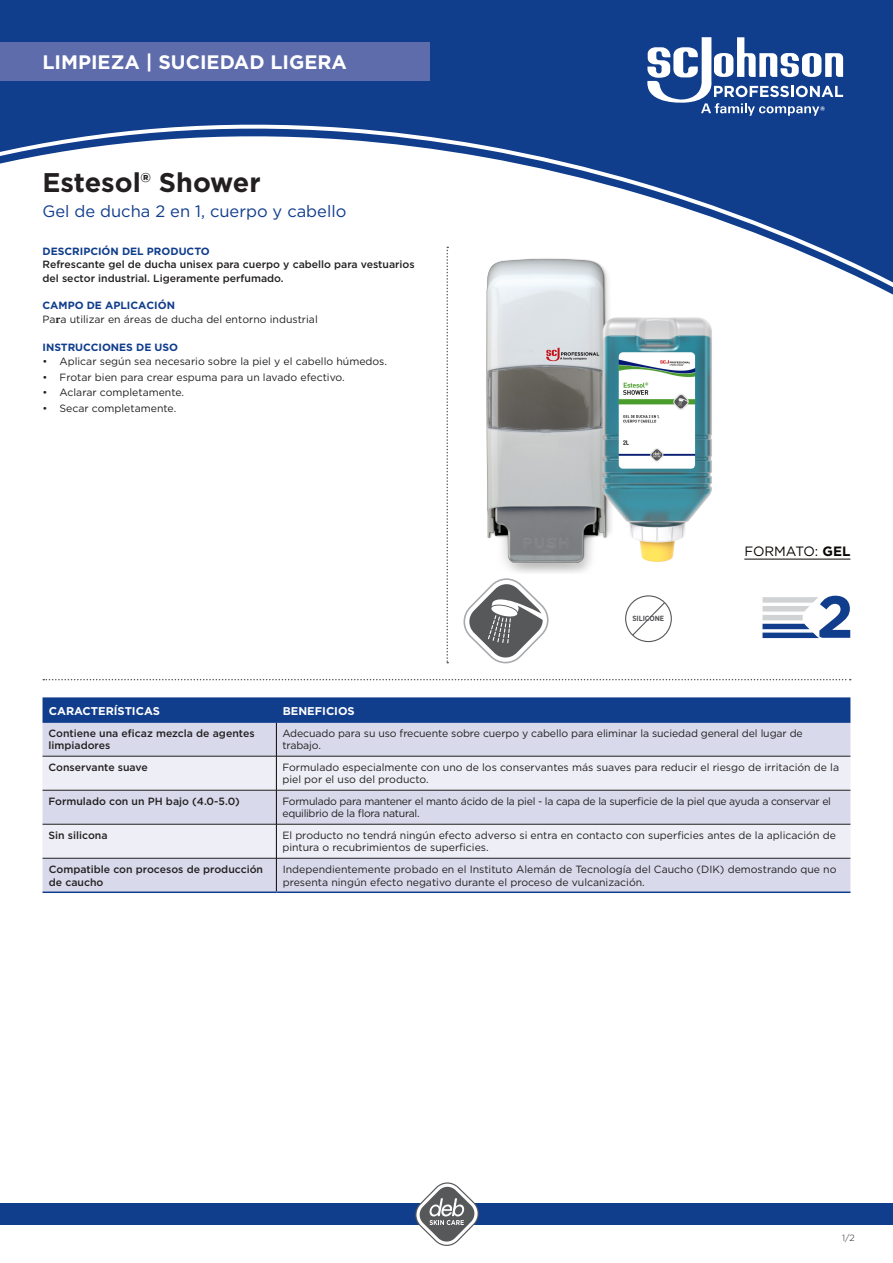
<style>
.page{position:relative;width:893px;height:1263px;background:#fff}
.page>*{position:absolute;margin:0;border:0;box-sizing:border-box;transform-origin:0 0}
.t1{font:700 59.25px "Gotham";color:#103d8c}
.t2{font:700 27px "Gotham";color:#231f20}
.t3{font:700 19.5px "Gotham";color:#fff}
.t4{font:16.5px "Gotham";color:#103d8c}
.t5{font:13.5px "Gotham";letter-spacing:-.01em;color:#0a0604}
.t6{font:700 11.25px "Gotham";color:#fff}
.t7{font:10.5px/12.8px "Gotham";color:#231f20}
.t8{font:500 10.5px/12.8px "Gotham";color:#231f20}
.t9{font:10.5px/12.8px "Gotham";letter-spacing:-.025em;color:#231f20}
.t10{font:700 10.5px "Gotham";color:#103d8c}
.t11{font:300 9px "Gotham";color:#231f20}
.t12{font:700 7.5px "Gotham Narrow";color:#57585a}
.s1{font-weight:700;color:#103d8c}
.s2{font-family:"Minion Pro";font-weight:700;font-size:12px}
.s3{font-weight:700}
</style>
<div class="page">
<div style="left:0;top:0;width:893px;height:295px;background:#103d8c"></div>
<svg style="left:0;top:119px;width:893px;height:175px"></svg>
<div style="left:0;top:1203px;width:893px;height:22px;background:#103d8c"></div>
<svg style="left:415px;top:1182px;width:64px;height:64px"></svg>
<div style="left:0;top:43px;width:429px;height:38px;background:#5f6cab"></div>
<svg style="left:647px;top:37px;width:196px;height:79px"></svg>
<svg style="left:446px;top:247px;width:2px;height:416px"></svg>
<svg style="left:43px;top:679px;width:808px;height:1px"></svg>
<img style="left:463px;top:244px;width:191px;height:329px">
<svg style="left:43px;top:697px;width:807px;height:26px;background:#14408e"></svg>
<div style="left:43px;top:723px;width:807px;height:168px;background:#d8daeb"></div>
<svg style="left:43px;top:757px;width:807px;height:101px;background:#e4e5f0"></svg>
<hr style="left:43px;top:790px;width:233px;height:1px;background:#231f20">
<hr style="left:277px;top:790px;width:573px;height:1px;background:#231f20">
<hr style="left:43px;top:824px;width:233px;height:1px;background:#231f20">
<hr style="left:277px;top:824px;width:573px;height:1px;background:#231f20">
<hr style="left:43px;top:858px;width:233px;height:1px;background:#231f20">
<hr style="left:277px;top:858px;width:573px;height:1px;background:#231f20">
<hr style="left:43px;top:756px;width:233px;height:1px;background:#231f20">
<hr style="left:277px;top:756px;width:573px;height:1px;background:#231f20">
<hr style="left:276px;top:723px;width:1px;height:33px;background:#0a0604">
<hr style="left:276px;top:756px;width:1px;height:34px;background:#0a0604">
<hr style="left:276px;top:790px;width:1px;height:34px;background:#0a0604">
<hr style="left:276px;top:824px;width:1px;height:34px;background:#0a0604">
<hr style="left:276px;top:858px;width:1px;height:33px;background:#0a0604">
<hr style="left:43px;top:891px;width:233px;height:2px;background:#103d8c">
<hr style="left:276px;top:891px;width:574px;height:2px;background:#103d8c">
<hr style="left:744px;top:559px;width:106px;height:1px;background:#0a0604">
<svg style="left:463px;top:578px;width:86px;height:85px"></svg>
<svg style="left:762px;top:597px;width:57px;height:42px"></svg>
<svg style="left:631px;top:601px;width:35px;height:36px"></svg>
<div style="left:625px;top:595px;width:47px;height:47px;border:1px solid #57585a;border-radius:50%"></div>
<img style="left:590px;top:305px;width:122px;height:264px">
<h3 class="t3" style="left:43px;top:49px;width:306px">LIMPIEZA | SUCIEDAD LIGERA</h3>
<h2 class="t2" style="left:43px;top:164px;width:220px">Estesol® Shower</h2>
<h3 class="t4" style="left:43px;top:201px;width:305px">Gel de ducha 2 en 1, cuerpo y cabello</h3>
<p class="t10" style="left:43px;top:244px;width:169px">DESCRIPCIÓN DEL PRODUCTO</p>
<p class="t8" style="left:43px;top:257px;width:374px;line-height:14.1px">Refrescante gel de ducha unisex para cuerpo y cabello para vestuarios del sector industrial. Ligeramente perfumado.</p>
<p class="t7" style="left:43px;top:298px;width:277px;line-height:14px"><span class="s1">CAMPO DE APLICACIÓN<br></span>Pa<span class="s2">r</span>a utilizar en áreas de ducha del entorno industrial</p>
<p class="t10" style="left:43px;top:341px;width:137px">INSTRUCCIONES DE USO</p>
<p class="t7" style="left:43px;top:355px;width:346px">• Aplicar según sea necesario sobre la piel y el cabello húmedos.</p>
<p class="t7" style="left:43px;top:370px;width:304px">• Frotar bien para crear espuma para un lavado efectivo.</p>
<p class="t7" style="left:43px;top:386px;width:143px">• Aclarar completamente.</p>
<p class="t7" style="left:43px;top:402px;width:135px">• Secar completamente.</p>
<p class="t12" style="left:632px;top:613px;width:33px">SILICONE</p>
<p class="t5" style="left:744px;top:543px;width:108px">FORMATO: <span class="s3">GEL</span></p>
<h1 class="t1" style="left:816px;top:577px;width:39px">2</h1>
<p class="t6" style="left:49px;top:703px;width:113px">CARACTERÍSTICAS</p>
<p class="t6" style="left:283px;top:703px;width:74px">BENEFICIOS</p>
<p class="t8" style="left:49px;top:726px;width:208px">Contiene una eficaz mezcla de agentes limpiadores</p>
<p class="t7" style="left:282px;top:726px;width:522px">Adecuado para su uso frecuente sobre cuerpo y cabello para eliminar la suciedad general del lugar de trabajo.</p>
<p class="t8" style="left:49px;top:760px;width:101px">Conservante suave</p>
<p class="t7" style="left:282px;top:760px;width:558px">Formulado especialmente con uno de los conservantes más suaves para reducir el riesgo de irritación de la piel por el uso del producto.</p>
<p class="t8" style="left:49px;top:794px;width:193px">Formulado con un PH bajo (4.0-5.0)</p>
<p class="t9" style="left:282px;top:794px;width:550px">Formulado para mantener el manto ácido de la piel - la capa de la superficie de la piel que ayuda a conservar el equilibrio de la flora natural.</p>
<p class="t8" style="left:49px;top:828px;width:61px">Sin silicona</p>
<p class="t7" style="left:282px;top:828px;width:555px">El producto no tendrá ningún efecto adverso si entra en contacto con superficies antes de la aplicación de pintura o recubrimientos de superficies.</p>
<p class="t8" style="left:49px;top:863px;width:216px">Compatible con procesos de producción de caucho</p>
<p class="t7" style="left:283px;top:863px;width:555px">Independientemente probado en el Instituto Alemán de Tecnología del Caucho (DIK) demostrando que no presenta ningún efecto negativo durante el proceso de vulcanización.</p>
<p class="t11" style="left:842px;top:1232px;width:14px">1/2</p>
</div>
